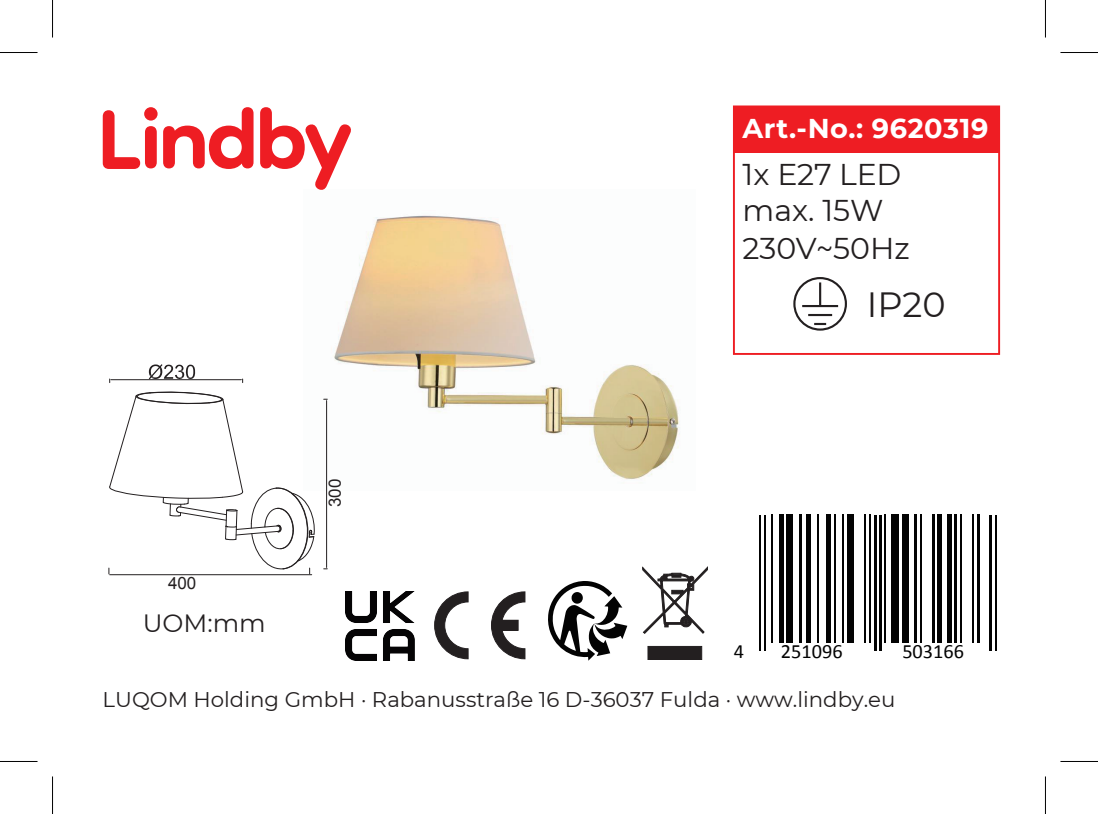
<style>
.page{position:relative;width:1098px;height:814px;background:#fff}
.page>*{position:absolute;margin:0;border:0;box-sizing:border-box;transform-origin:0 0}
.t1{font:35px "Montserrat";color:#231f20}
.t2{font:30px/37.2px "Montserrat";color:#231f20}
.t3{font:700 27.25px "Montserrat";letter-spacing:.02em;color:#fff}
.t4{font:25px "Montserrat";color:#231f20}
.t5{font:21.25px "Montserrat";color:#231f20}
.t6{font:20.25px "Calibri";color:#030303}
.t7{font:17px "Arial";color:#231f20}
</style>
<div class="page">
<img style="left:323px;top:215px;width:357px;height:276px">
<div style="left:733px;top:106px;width:265px;height:47px;background:#ee1d23"></div>
<div style="left:732px;top:105px;width:267px;height:250px;border:2px solid #ee1d23"></div>
<svg style="left:163px;top:107px;width:90px;height:62px"></svg>
<div style="left:145px;top:126px;width:12px;height:42px;background:#ee1d23;border-radius:6px"></div>
<div style="left:144px;top:107px;width:13px;height:14px;background:#ee1d23;border-radius:50%"></div>
<svg style="left:103px;top:110px;width:37px;height:59px"></svg>
<svg style="left:260px;top:107px;width:91px;height:83px"></svg>
<div style="left:793px;top:277px;width:53px;height:54px;border:2px solid #231f20;border-radius:50%"></div>
<hr style="left:802px;top:305px;width:35px;height:2px;background:#231f20">
<hr style="left:808px;top:314px;width:23px;height:2px;background:#231f20">
<hr style="left:818px;top:282px;width:3px;height:24px;background:#231f20">
<svg style="left:814px;top:323px;width:11px;height:2px"></svg>
<hr style="left:0;top:52px;width:38px;height:1px;background:#000">
<hr style="left:1060px;top:52px;width:37px;height:1px;background:#000">
<hr style="left:0;top:761px;width:38px;height:1px;background:#000">
<hr style="left:1060px;top:761px;width:37px;height:1px;background:#000">
<hr style="left:52px;top:0;width:1px;height:38px;background:#000">
<hr style="left:52px;top:776px;width:1px;height:38px;background:#000">
<hr style="left:1044px;top:0;width:1px;height:38px;background:#000">
<hr style="left:1044px;top:776px;width:1px;height:38px;background:#000">
<hr style="left:758px;top:515px;width:2px;height:135px;background:#030303">
<hr style="left:763px;top:515px;width:2px;height:135px;background:#030303">
<hr style="left:771px;top:515px;width:2px;height:128px;background:#030303">
<div style="left:778px;top:515px;width:5px;height:128px;background:#030303"></div>
<div style="left:786px;top:515px;width:7px;height:128px;background:#030303"></div>
<hr style="left:798px;top:515px;width:2px;height:128px;background:#030303">
<div style="left:806px;top:515px;width:5px;height:128px;background:#030303"></div>
<hr style="left:816px;top:515px;width:2px;height:128px;background:#030303">
<div style="left:826px;top:515px;width:5px;height:128px;background:#030303"></div>
<hr style="left:834px;top:515px;width:1px;height:128px;background:#030303">
<hr style="left:841px;top:515px;width:2px;height:128px;background:#030303">
<div style="left:846px;top:515px;width:7px;height:128px;background:#030303"></div>
<hr style="left:864px;top:515px;width:1px;height:128px;background:#030303">
<hr style="left:869px;top:515px;width:2px;height:128px;background:#030303">
<hr style="left:874px;top:515px;width:2px;height:135px;background:#030303">
<hr style="left:879px;top:515px;width:2px;height:135px;background:#030303">
<hr style="left:884px;top:515px;width:2px;height:128px;background:#030303">
<div style="left:891px;top:515px;width:7px;height:128px;background:#030303"></div>
<div style="left:901px;top:515px;width:7px;height:128px;background:#030303"></div>
<hr style="left:914px;top:515px;width:2px;height:128px;background:#030303">
<hr style="left:919px;top:515px;width:2px;height:128px;background:#030303">
<hr style="left:931px;top:515px;width:2px;height:128px;background:#030303">
<div style="left:936px;top:515px;width:5px;height:128px;background:#030303"></div>
<div style="left:946px;top:515px;width:5px;height:128px;background:#030303"></div>
<hr style="left:954px;top:515px;width:2px;height:128px;background:#030303">
<hr style="left:959px;top:515px;width:2px;height:128px;background:#030303">
<hr style="left:972px;top:515px;width:1px;height:128px;background:#030303">
<hr style="left:976px;top:515px;width:3px;height:128px;background:#030303">
<hr style="left:989px;top:515px;width:2px;height:135px;background:#030303">
<hr style="left:994px;top:515px;width:2px;height:135px;background:#030303">
<hr style="left:111px;top:379px;width:130px;height:1px;background:#231f20">
<svg style="left:147px;top:364px;width:48px;height:16px"></svg>
<hr style="left:326px;top:401px;width:1px;height:166px;background:#231f20">
<hr style="left:110px;top:574px;width:201px;height:1px;background:#231f20">
<svg style="left:108px;top:391px;width:207px;height:183px"></svg>
<svg style="left:642px;top:567px;width:65px;height:92px"></svg>
<svg style="left:434px;top:591px;width:35px;height:69px"></svg>
<svg style="left:491px;top:591px;width:35px;height:69px"></svg>
<img style="left:345px;top:591px;width:69px;height:69px">
<svg style="left:548px;top:581px;width:79px;height:79px"></svg>
<p class="t3" style="left:742px;top:109px;width:247px">Art.-No.: 9620319</p>
<h2 class="t2" style="left:742px;top:154px;width:169px">1x E27 LED max. 15W<br>230V~50Hz</h2>
<p class="t7" style="left:168px;top:572px;width:30px">400</p>
<p class="t4" style="left:143px;top:606px;width:124px">UOM:mm</p>
<p class="t7" style="left:323px;top:507px;width:30px;rotate:-90deg">300</p>
<h1 class="t1" style="left:866px;top:280px;width:80px">IP20</h1>
<p class="t6" style="left:733px;top:639px;width:12px">4</p>
<p class="t6" style="left:780px;top:639px;width:63px">251096</p>
<p class="t6" style="left:902px;top:639px;width:63px">503166</p>
<p class="t5" style="left:103px;top:684px;width:794px">LUQOM Holding GmbH · Rabanusstraße 16 D-36037 Fulda · www.lindby.eu</p>
</div>
